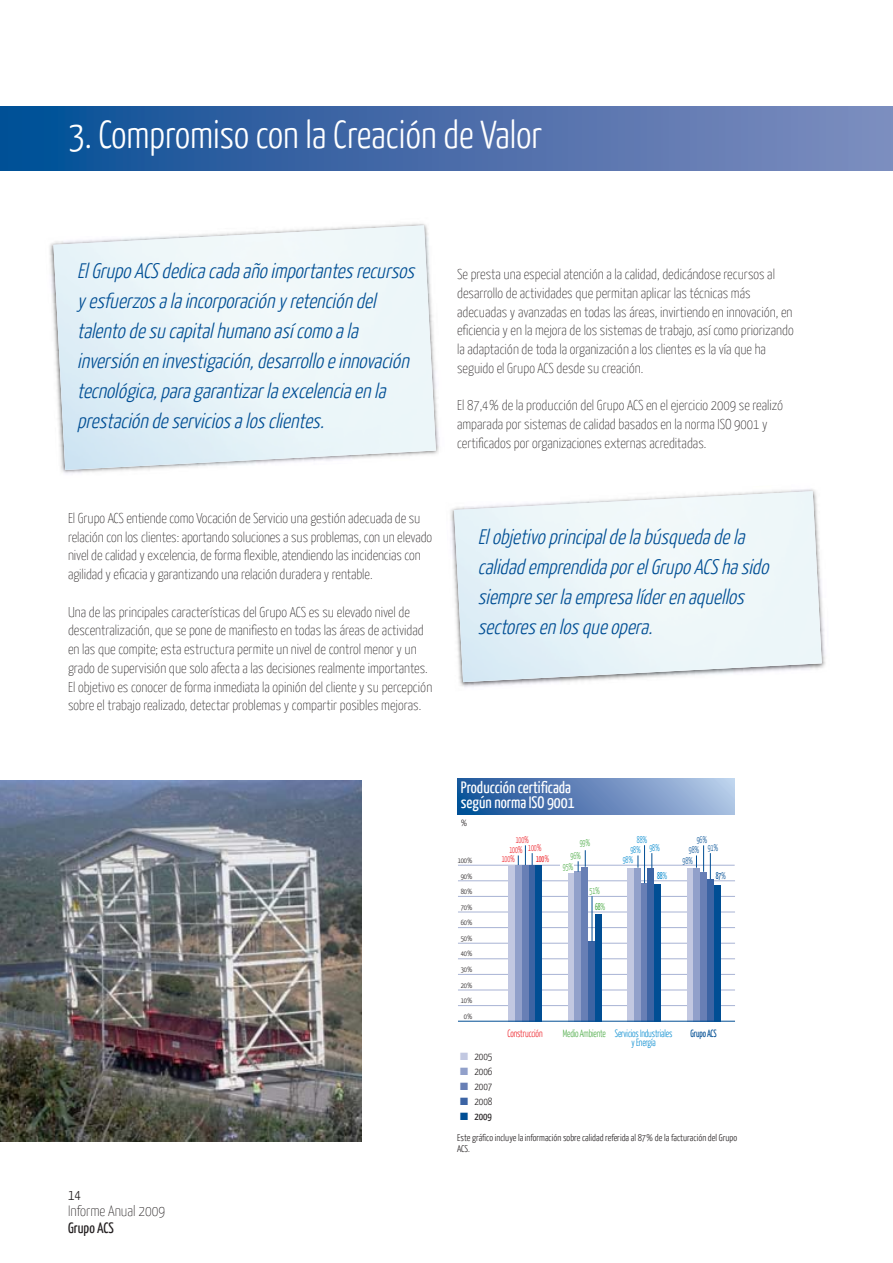
<style>
.page{position:relative;width:893px;height:1263px;background:#fff}
.page>*{position:absolute;margin:0;border:0;box-sizing:border-box;transform-origin:0 0}
.t1{font:300 39px "Yanone Kaffeesatz";color:#fff}
.t2{font:italic 300 21px/30px "Yanone Kaffeesatz";color:#004e94}
.t3{font:16.5px/15px "Yanone Kaffeesatz";color:#fff}
.t4{font:100 15px "Yanone Kaffeesatz";color:#231f20}
.t5{font:15px "Yanone Kaffeesatz";color:#231f20}
.t6{font:300 15px "Yanone Kaffeesatz";color:#231f20}
.t7{font:100 14.25px/18.8px "Yanone Kaffeesatz";color:#231f20}
.t8{font:300 10.5px/9px "Yanone Kaffeesatz";letter-spacing:-.015em;color:#0089cf;scale:.85 1}
.t9{font:300 10.5px "Yanone Kaffeesatz";color:#231f20}
.t10{font:300 10.5px "Yanone Kaffeesatz";letter-spacing:-.015em;color:#ed1c24;scale:.85 1}
.t11{font:10.5px "Yanone Kaffeesatz";letter-spacing:-.015em;color:#004e94;scale:.85 1}
.t12{font:10.5px "Yanone Kaffeesatz";color:#231f20}
.t13{font:300 9.75px/10.5px "Yanone Kaffeesatz";color:#231f20}
.t14{font:300 9.75px/7.6px "Yanone Kaffeesatz";letter-spacing:-.015em;color:#ed1c24;scale:.7 1}
.t15{font:300 9.75px/16.2px "Yanone Kaffeesatz";letter-spacing:-.015em;color:#48a942;text-align:center;scale:.7 1}
.t16{font:300 9.75px "Yanone Kaffeesatz";letter-spacing:-.015em;color:#0089cf;scale:.7 1}
.t17{font:300 9.75px "Yanone Kaffeesatz";letter-spacing:-.015em;color:#004e94;scale:.7 1}
.t18{font:9.75px "Yanone Kaffeesatz";color:#ed1c24;scale:.7 1}
.t19{font:9.75px "Yanone Kaffeesatz";color:#0089cf;scale:.7 1}
.t20{font:9.75px "Yanone Kaffeesatz";color:#004e94;scale:.7 1}
.t21{font:300 9px "Yanone Kaffeesatz";color:#231f20}
.t22{font:300 7.5px/15.6px "Yanone Kaffeesatz";letter-spacing:-.015em;color:#231f20;text-align:right}
.s1{font-weight:300}
.s2{font-weight:400}
.s3{color:#48a942}
.s4{color:#c2c8e1}
.s5{color:#91a0ca}
.s6{color:#687fb5}
.s7{color:#3c64a4}
.s8{color:#004e94}
</style>
<div class="page">
<img style="left:0;top:106px;width:893px;height:64px">
<img style="left:49px;top:223px;width:390px;height:251px">
<img style="left:53px;top:225px;width:383px;height:245px">
<img style="left:450px;top:489px;width:376px;height:198px">
<img style="left:454px;top:491px;width:368px;height:191px">
<img style="left:0;top:780px;width:361px;height:362px">
<svg style="left:458px;top:778px;width:276px;height:36px;background:#6388bc"></svg>
<hr style="left:458px;top:912px;width:277px;height:1px;background:#a8b3d4">
<hr style="left:458px;top:896px;width:277px;height:1px;background:#a8b3d4">
<hr style="left:458px;top:880px;width:277px;height:1px;background:#a8b3d4">
<hr style="left:458px;top:865px;width:277px;height:1px;background:#a8b3d4">
<hr style="left:458px;top:958px;width:277px;height:1px;background:#a8b3d4">
<hr style="left:458px;top:927px;width:277px;height:1px;background:#a8b3d4">
<hr style="left:458px;top:974px;width:277px;height:1px;background:#a8b3d4">
<hr style="left:458px;top:1005px;width:277px;height:1px;background:#a8b3d4">
<hr style="left:458px;top:990px;width:277px;height:1px;background:#a8b3d4">
<hr style="left:458px;top:943px;width:277px;height:1px;background:#a8b3d4">
<div style="left:508px;top:865px;width:7px;height:156px;background:#c2c8e1"></div>
<div style="left:687px;top:868px;width:6px;height:153px;background:#c2c8e1"></div>
<div style="left:568px;top:873px;width:6px;height:148px;background:#c2c8e1"></div>
<div style="left:627px;top:868px;width:7px;height:153px;background:#c2c8e1"></div>
<div style="left:515px;top:865px;width:7px;height:156px;background:#91a0ca"></div>
<div style="left:693px;top:868px;width:7px;height:153px;background:#91a0ca"></div>
<div style="left:574px;top:871px;width:7px;height:150px;background:#91a0ca"></div>
<div style="left:634px;top:868px;width:7px;height:153px;background:#91a0ca"></div>
<div style="left:522px;top:865px;width:7px;height:156px;background:#687fb5"></div>
<div style="left:700px;top:872px;width:7px;height:149px;background:#687fb5"></div>
<div style="left:581px;top:867px;width:7px;height:154px;background:#687fb5"></div>
<div style="left:641px;top:883px;width:7px;height:138px;background:#687fb5"></div>
<div style="left:529px;top:865px;width:6px;height:156px;background:#3c64a4"></div>
<div style="left:707px;top:879px;width:7px;height:142px;background:#3c64a4"></div>
<div style="left:588px;top:941px;width:7px;height:80px;background:#3c64a4"></div>
<div style="left:648px;top:868px;width:6px;height:153px;background:#3c64a4"></div>
<div style="left:535px;top:865px;width:7px;height:156px;background:#004e94"></div>
<div style="left:714px;top:885px;width:7px;height:136px;background:#004e94"></div>
<div style="left:595px;top:914px;width:7px;height:107px;background:#004e94"></div>
<div style="left:654px;top:883px;width:7px;height:138px;background:#004e94"></div>
<hr style="left:458px;top:1021px;width:277px;height:1px;background:#004e94">
<svg style="left:525px;top:845px;width:1px;height:20px"></svg>
<svg style="left:532px;top:853px;width:1px;height:12px"></svg>
<svg style="left:585px;top:850px;width:1px;height:17px"></svg>
<hr style="left:592px;top:896px;width:1px;height:45px;background:#004e94">
<svg style="left:638px;top:855px;width:1px;height:13px"></svg>
<hr style="left:644px;top:845px;width:1px;height:38px;background:#004e94">
<svg style="left:651px;top:853px;width:1px;height:15px"></svg>
<svg style="left:696px;top:855px;width:1px;height:13px"></svg>
<svg style="left:703px;top:845px;width:1px;height:27px"></svg>
<svg style="left:710px;top:853px;width:1px;height:26px"></svg>
<hr style="left:560px;top:864px;width:14px;height:3px;background:#fff">
<h1 class="t1" style="left:68px;top:119px;width:476px">3. Compromiso con la Creación de Valor</h1>
<p class="t2" style="left:77px;top:258px;width:343px">ElGrupo ACS dedicacadaaño importantes recursos y esfuerzos alaincorporación y retención del talento de su capitalhumano así como ala inversión en investigación,desarrollo e innovación tecnológica,paragarantizarlaexcelenciaen la prestación de servicios alos clientes.</p>
<p class="t7" style="left:68px;top:510px;width:366px">El Grupo ACS entiende como Vocación de Servicio una gestión adecuada de su relación con los clientes: aportando soluciones a sus problemas, con un elevado nivel de calidad y excelencia, de forma flexible, atendiendo las incidencias con agilidad y eficacia y garantizando una relación duradera y rentable.</p>
<p class="t7" style="left:68px;top:603px;width:366px">Una de las principales características del Grupo ACS es su elevado nivel de descentralización, que se pone de manifiesto en todas las áreas de actividad en las que compite; esta estructura permite un nivel de control menor y un grado de supervisión que solo afecta a las decisiones realmente importantes.<br>El objetivo es conocer de forma inmediata la opinión del cliente y su percepción sobre el trabajo realizado, detectar problemas y compartir posibles mejoras.</p>
<p class="t7" style="left:457px;top:266px;width:338px">Se presta una especial atención a la calidad, dedicándose recursos al desarrollo de actividades que permitan aplicar las técnicas más adecuadas y avanzadas en todas las áreas, invirtiendo en innovación, en eficiencia y en la mejora de los sistemas de trabajo, así como priorizando la adaptación de toda la organización a los clientes es la vía que ha seguido el Grupo ACS desde su creación.</p>
<p class="t7" style="left:457px;top:397px;width:328px">El 87,4% de la producción del Grupo ACS en el ejercicio 2009 se realizó amparada por sistemas de calidad basados en la norma ISO 9001 y certificados por organizaciones externas acreditadas.</p>
<h2 class="t2" style="left:478px;top:523px;width:296px">Elobjetivo principalde labúsquedade la calidad emprendidaporelGrupo ACS hasido siempre serlaempresalíderen aquellos sectores en los que opera.</h2>
<p class="t6" style="left:68px;top:1189px;width:14px">14</p>
<p class="t4" style="left:68px;top:1205px;width:99px">Informe Anual 2009</p>
<p class="t5" style="left:68px;top:1222px;width:47px">Grupo ACS</p>
<p class="t3" style="left:461px;top:781px;width:115px">Producción certificada según norma ISO 9001</p>
<p class="t21" style="left:461px;top:819px;width:8px">%</p>
<p class="t22" style="left:458px;top:853px;width:16px">100%<br>90%<br>80%<br>70%<br>60%<br>50%<br>40%<br>30%<br>20%<br>10%<br>0%</p>
<p class="t14" style="left:528px;top:836px;width:21px;text-indent:-13px">100%<br>100%</p>
<p class="t18" style="left:536px;top:855px;width:20px">100<span class="s1">%</span></p>
<p class="t15" style="left:571px;top:848px;width:17px">96%</p>
<p class="t15" style="left:580px;top:836px;width:17px">99%</p>
<p class="t15" style="left:590px;top:883px;width:24px">51%<br><span class="s2">68</span>%</p>
<p class="t14" style="left:509px;top:846px;width:21px">100%</p>
<p class="t14" style="left:502px;top:856px;width:21px">100%</p>
<p class="t15" style="left:563px;top:859px;width:17px">95%</p>
<p class="t16" style="left:637px;top:836px;width:17px">88%</p>
<p class="t16" style="left:649px;top:843px;width:17px">98%</p>
<p class="t19" style="left:657px;top:871px;width:16px">88<span class="s1">%</span></p>
<p class="t16" style="left:630px;top:845px;width:17px">98%</p>
<p class="t16" style="left:623px;top:856px;width:17px">98%</p>
<p class="t17" style="left:697px;top:836px;width:17px">96%</p>
<p class="t17" style="left:708px;top:843px;width:17px">91%</p>
<p class="t20" style="left:716px;top:872px;width:16px">87<span class="s1">%</span></p>
<p class="t17" style="left:689px;top:845px;width:17px">98%</p>
<p class="t17" style="left:683px;top:856px;width:17px">98%</p>
<p class="t10" style="left:508px;top:1029px;width:43px">Construcción</p>
<p class="t8" style="left:631px;top:1029px;width:50px;text-indent:-69px"><span class="s3">Medio Ambiente</span> Servicios Industriales y Energía</p>
<p class="t11" style="left:690px;top:1029px;width:32px">Grupo ACS</p>
<p class="t9" style="left:460px;top:1052px;width:34px"><span class="s4">■</span> 2005</p>
<p class="t9" style="left:460px;top:1067px;width:34px"><span class="s5">■</span> 2006</p>
<p class="t9" style="left:460px;top:1082px;width:34px"><span class="s6">■</span> 2007</p>
<p class="t9" style="left:460px;top:1097px;width:34px"><span class="s7">■</span> 2008</p>
<p class="t12" style="left:460px;top:1112px;width:33px"><span class="s8">■</span> 2009</p>
<p class="t13" style="left:457px;top:1133px;width:282px">Este gráfico incluye la información sobre calidad referida al 87% de la facturación del Grupo<br>ACS.</p>
</div>
